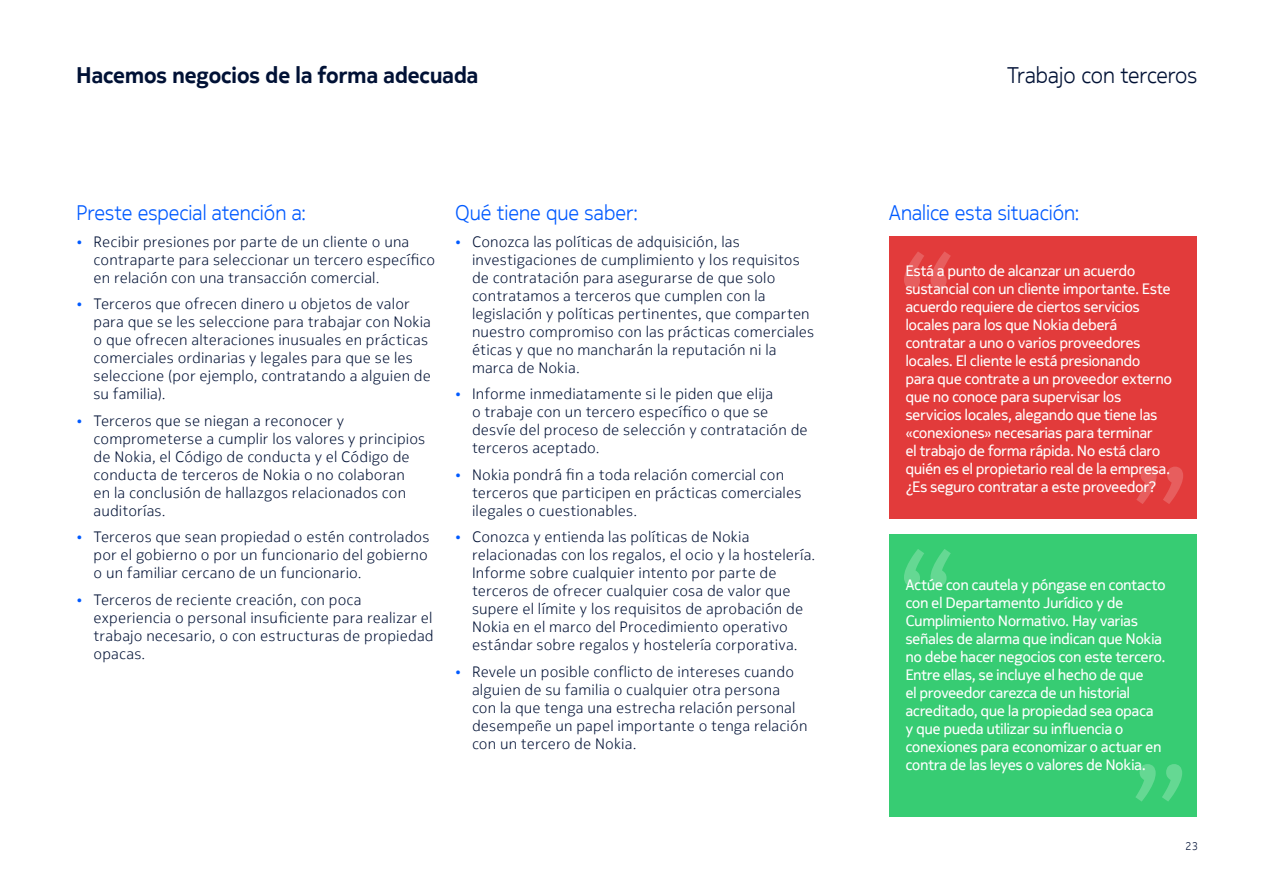
<style>
.page{position:relative;width:1263px;height:893px;background:#fff}
.page>*{position:absolute;margin:0;border:0;box-sizing:border-box;transform-origin:0 0}
.t1{font:700 22.5px "Nokia Pure Headline";color:#001135}
.t2{font:300 22.5px "Nokia Pure Headline";letter-spacing:-.005em;color:#001135}
.t3{font:300 21px "Nokia Pure Headline";color:#005aff}
.t4{font:300 15px/18px "Nokia Pure Text";letter-spacing:.01em;color:#001135}
.t5{font:15px/18px "Nokia Pure Headline";letter-spacing:.01em;color:#fff}
.t6{font:300 11.25px "Nokia Pure Text";color:#001135}
.s1{font-size:13.5px;color:#005aff}
</style>
<div class="page">
<div style="left:889px;top:534px;width:308px;height:282px;background:#37cc73"></div>
<svg style="left:1135px;top:764px;width:47px;height:37px"></svg>
<svg style="left:904px;top:549px;width:47px;height:37px"></svg>
<div style="left:889px;top:237px;width:308px;height:282px;background:#e23b3b"></div>
<svg style="left:1136px;top:467px;width:47px;height:37px"></svg>
<svg style="left:904px;top:251px;width:47px;height:38px"></svg>
<hr style="left:0;top:0;width:1px;height:498px;background:#757575">
<h1 class="t1" style="left:77px;top:61px;width:403px">Hacemos negocios de la forma adecuada</h1>
<h2 class="t3" style="left:77px;top:200px;width:231px">Preste especial atención a:</h2>
<p class="t4" style="left:94px;top:232px;width:343px;text-indent:-17px"><span class="s1">•</span> Recibir presiones por parte de un cliente o una contraparte para seleccionar un tercero específico en relación con una transacción comercial.</p>
<p class="t4" style="left:94px;top:295px;width:339px;text-indent:-17px"><span class="s1">•</span> Terceros que ofrecen dinero u objetos de valor para que se les seleccione para trabajar con Nokia o que ofrecen alteraciones inusuales en prácticas comerciales ordinarias y legales para que se les seleccione (por ejemplo, contratando a alguien de su familia).</p>
<p class="t4" style="left:94px;top:411px;width:333px;text-indent:-17px"><span class="s1">•</span> Terceros que se niegan a reconocer y comprometerse a cumplir los valores y principios de Nokia, el Código de conducta y el Código de conducta de terceros de Nokia o no colaboran en la conclusión de hallazgos relacionados con auditorías.</p>
<p class="t4" style="left:94px;top:528px;width:337px;text-align:justify;text-indent:-17px"><span class="s1">•</span> Terceros que sean propiedad o estén controlados por el gobierno o por un funcionario del gobierno o un familiar cercano de un funcionario.</p>
<p class="t4" style="left:94px;top:590px;width:342px;text-indent:-17px"><span class="s1">•</span> Terceros de reciente creación, con poca experiencia o personal insuficiente para realizar el trabajo necesario, o con estructuras de propiedad opacas.</p>
<h2 class="t3" style="left:455px;top:200px;width:185px">Qué tiene que saber:</h2>
<p class="t4" style="left:472px;top:232px;width:344px;text-indent:-17px"><span class="s1">•</span> Conozca las políticas de adquisición, las investigaciones de cumplimiento y los requisitos de contratación para asegurarse de que solo contratamos a terceros que cumplen con la legislación y políticas pertinentes, que comparten nuestro compromiso con las prácticas comerciales éticas y que no mancharán la reputación ni la marca de Nokia.</p>
<p class="t4" style="left:472px;top:385px;width:337px;text-indent:-17px"><span class="s1">•</span> Informe inmediatamente si le piden que elija<br>o trabaje con un tercero específico o que se desvíe del proceso de selección y contratación de terceros aceptado.</p>
<p class="t4" style="left:472px;top:465px;width:331px;text-indent:-17px"><span class="s1">•</span> Nokia pondrá fin a toda relación comercial con terceros que participen en prácticas comerciales ilegales o cuestionables.</p>
<p class="t4" style="left:472px;top:528px;width:345px;text-indent:-17px"><span class="s1">•</span> Conozca y entienda las políticas de Nokia relacionadas con los regalos, el ocio y la hostelería.<br>Informe sobre cualquier intento por parte de terceros de ofrecer cualquier cosa de valor que supere el límite y los requisitos de aprobación de Nokia en el marco del Procedimiento operativo estándar sobre regalos y hostelería corporativa.</p>
<p class="t4" style="left:472px;top:662px;width:337px;text-indent:-17px"><span class="s1">•</span> Revele un posible conflicto de intereses cuando alguien de su familia o cualquier otra persona con la que tenga una estrecha relación personal desempeñe un papel importante o tenga relación con un tercero de Nokia.</p>
<h1 class="t2" style="left:1007px;top:61px;width:192px">Trabajo con terceros</h1>
<h2 class="t3" style="left:889px;top:200px;width:192px">Analice esta situación:</h2>
<p class="t5" style="left:906px;top:262px;width:268px">Está a punto de alcanzar un acuerdo sustancial con un cliente importante. Este acuerdo requiere de ciertos servicios locales para los que Nokia deberá contratar a uno o varios proveedores locales. El cliente le está presionando para que contrate a un proveedor externo que no conoce para supervisar los servicios locales, alegando que tiene las «conexiones» necesarias para terminar<br>el trabajo de forma rápida. No está claro quién es el propietario real de la empresa. ¿Es seguro contratar a este proveedor?</p>
<p class="t5" style="left:906px;top:575px;width:261px">Actúe con cautela y póngase en contacto con el Departamento Jurídico y de Cumplimiento Normativo. Hay varias señales de alarma que indican que Nokia no debe hacer negocios con este tercero.<br>Entre ellas, se incluye el hecho de que<br>el proveedor carezca de un historial acreditado, que la propiedad sea opaca<br>y que pueda utilizar su influencia o conexiones para economizar o actuar en contra de las leyes o valores de Nokia.</p>
<p class="t6" style="left:1185px;top:839px;width:15px">23</p>
</div>
